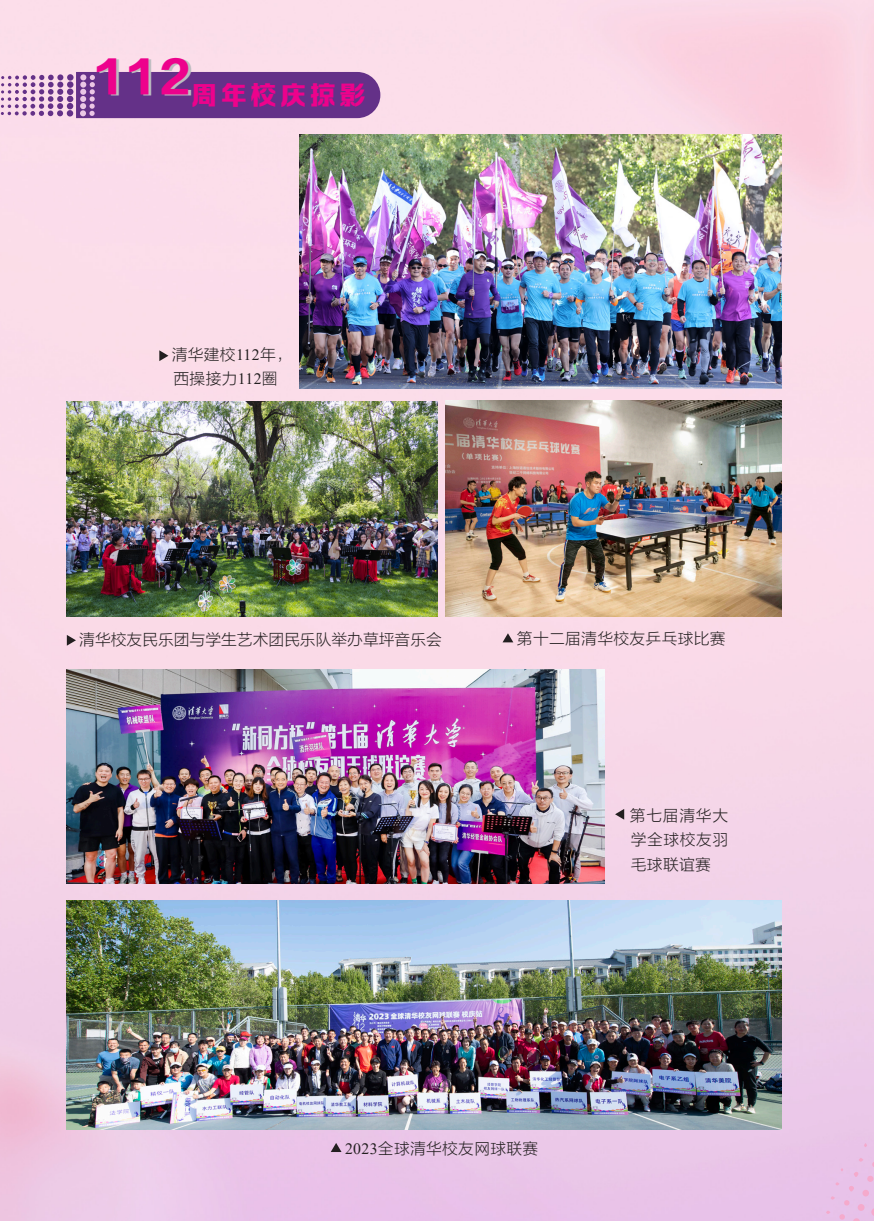
<style>
.page{position:relative;width:874px;height:1221px;background:#fff}
.page>*{position:absolute;margin:0;border:0;box-sizing:border-box;transform-origin:0 0}
.t1{font:44.62px "FZRUIZH DAJW GB1 0";color:#ed028c}
.t2{font:25.9px "FZRUIZH DAJW GB1 0";letter-spacing:.14em;color:#ed028c}
.tushuo{font:15.75px/24.5px "FZLTKHK GBK1 0";letter-spacing:.02em;color:#231f20}
.tushuo-2{font:15.75px "FZLTKHK GBK1 0";color:#231f20}
.s1{font-family:"Times New Roman"}
</style>
<div class="page">
<img style="left:0;top:0;width:873px;height:1220px">
<svg style="left:870px;top:1207px;width:3px;height:9px"></svg>
<svg style="left:852px;top:1218px;width:7px;height:2px"></svg>
<div style="left:857px;top:1203px;width:7px;height:7px;background:#f5aacc;border-radius:50%"></div>
<div style="left:862px;top:1189px;width:6px;height:7px;background:#f5aacc;border-radius:50%"></div>
<div style="left:866px;top:1175px;width:7px;height:6px;background:#f5aacc;border-radius:50%"></div>
<svg style="left:871px;top:1161px;width:2px;height:6px"></svg>
<svg style="left:838px;top:1213px;width:6px;height:6px"></svg>
<svg style="left:843px;top:1199px;width:6px;height:6px"></svg>
<svg style="left:848px;top:1185px;width:5px;height:6px"></svg>
<svg style="left:853px;top:1171px;width:5px;height:5px"></svg>
<svg style="left:858px;top:1157px;width:5px;height:4px"></svg>
<svg style="left:825px;top:1210px;width:5px;height:3px"></svg>
<svg style="left:830px;top:1195px;width:4px;height:4px"></svg>
<svg style="left:835px;top:1182px;width:4px;height:3px"></svg>
<svg style="left:863px;top:1142px;width:3px;height:5px"></svg>
<img style="left:67px;top:900px;width:713px;height:228px">
<img style="left:299px;top:134px;width:481px;height:255px">
<img style="left:67px;top:669px;width:536px;height:214px">
<img style="left:445px;top:400px;width:335px;height:216px">
<img style="left:67px;top:402px;width:370px;height:214px">
<svg style="left:67px;top:635px;width:9px;height:10px"></svg>
<svg style="left:159px;top:350px;width:9px;height:11px"></svg>
<svg style="left:502px;top:633px;width:11px;height:9px"></svg>
<svg style="left:614px;top:808px;width:10px;height:11px"></svg>
<svg style="left:330px;top:1142px;width:11px;height:9px"></svg>
<svg style="left:1px;top:72px;width:379px;height:46px;background:#7d4d98"></svg>
<p class="t1" style="left:94px;top:54px;width:98px">112</p>
<p class="t2" style="left:191px;top:82px;width:176px">周年校庆掠影</p>
<p class="tushuo" style="left:172px;top:343px;width:122px;line-height:23.6px">清华建校<span class="s1">112</span>年，西操接力<span class="s1">112</span>圈</p>
<p class="tushuo-2" style="left:79px;top:630px;width:364px">清华校友民乐团与学生艺术团民乐队举办草坪音乐会</p>
<p class="tushuo" style="left:516px;top:626px;width:210px">第十二届清华校友乒乓球比赛</p>
<p class="tushuo" style="left:629px;top:803px;width:100px;text-align:justify">第七届清华大学全球校友羽毛球联谊赛</p>
<p class="tushuo" style="left:345px;top:1136px;width:195px"><span class="s1">2023</span>全球清华校友网球联赛</p>
</div>
